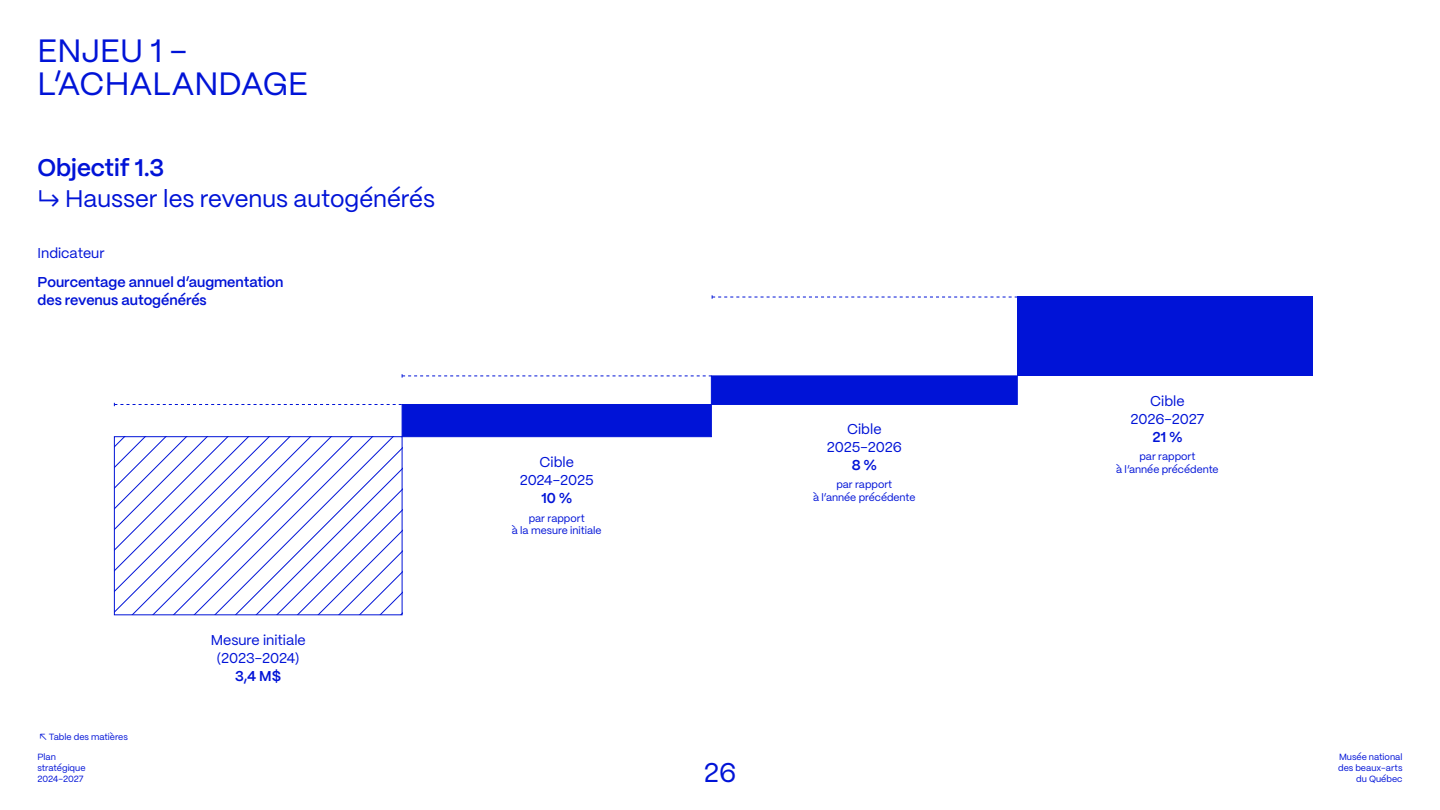
<style>
.page{position:relative;width:1440px;height:810px;background:#fff}
.page>*{position:absolute;margin:0;border:0;box-sizing:border-box;transform-origin:0 0}
.TItre_section_-_NON_POUR_TOC{font:32.25px/33.8px "PP Mori";color:#0013d7}
.t1{font:27px "PP Mori";color:#0013d7}
.Texte_niv_2{font:24px/31.5px "PP Mori";color:#0013d7}
.texte_-_TABLEAU{font:14.25px/18px "PP Mori";color:#0013d7;text-align:center}
.texte_-_TABLEAU-2{font:600 14.25px/18px "PP Mori";color:#0013d7}
.texte_-_TABLEAU-3{font:10.5px/12.6px "PP Mori";color:#0013d7;text-align:center}
.t2{font:9px/10.8px "PP Mori";color:#0013d7}
.s1{font-weight:600}
</style>
<div class="page">
<svg style="left:116px;top:438px;width:284px;height:175px"></svg>
<div style="left:114px;top:436px;width:288px;height:179px;border:1px solid #0013d7"></div>
<svg style="left:402px;top:374px;width:310px;height:4px"></svg>
<svg style="left:114px;top:403px;width:288px;height:3px"></svg>
<svg style="left:712px;top:295px;width:306px;height:4px"></svg>
<div style="left:1017px;top:297px;width:295px;height:79px;background:#0013d7"></div>
<div style="left:711px;top:376px;width:307px;height:29px;background:#0013d7"></div>
<div style="left:402px;top:404px;width:310px;height:33px;background:#0013d7;border:1px solid #0013d7"></div>
<p class="TItre_section_-_NON_POUR_TOC" style="left:38px;top:32px;width:272px">ENJEU 1 –<br>L’ACHALANDAGE</p>
<p class="Texte_niv_2" style="left:38px;top:150px;width:399px"><span class="s1">Objectif 1.3<br></span>↳ Hausser les revenus autogénérés</p>
<p class="texte_-_TABLEAU" style="left:38px;top:243px;width:69px">Indicateur</p>
<p class="texte_-_TABLEAU-2" style="left:38px;top:272px;width:248px">Pourcentage annuel d’augmentation des revenus autogénérés</p>
<p class="t2" style="left:40px;top:731px;width:90px">↖ Table des matières</p>
<p class="texte_-_TABLEAU" style="left:211px;top:630px;width:97px">Mesure initiale (2023-2024)<br><span class="s1">3,4 M$</span></p>
<p class="texte_-_TABLEAU" style="left:520px;top:452px;width:76px">Cible<br>2024-2025<br><span class="s1">10 %</span></p>
<p class="texte_-_TABLEAU-3" style="left:512px;top:511px;width:91px">par rapport<br>à la mesure initiale</p>
<p class="texte_-_TABLEAU" style="left:827px;top:419px;width:77px">Cible<br>2025-2026<br><span class="s1">8 %</span></p>
<p class="texte_-_TABLEAU-3" style="left:813px;top:478px;width:104px">par rapport<br>à l’année précédente</p>
<p class="texte_-_TABLEAU" style="left:1130px;top:391px;width:75px">Cible<br>2026-2027<br><span class="s1">21 %</span></p>
<p class="texte_-_TABLEAU-3" style="left:1116px;top:450px;width:104px">par rapport<br>à l’année précédente</p>
<p class="t2" style="left:38px;top:751px;width:50px">Plan stratégique<br>2024-2027</p>
<p class="t2" style="left:1338px;top:751px;width:66px">Musée national des beaux-arts</p>
<h2 class="t1" style="left:704px;top:749px;width:34px">26</h2>
<p class="t2" style="left:1356px;top:772px;width:48px">du Québec</p>
</div>
